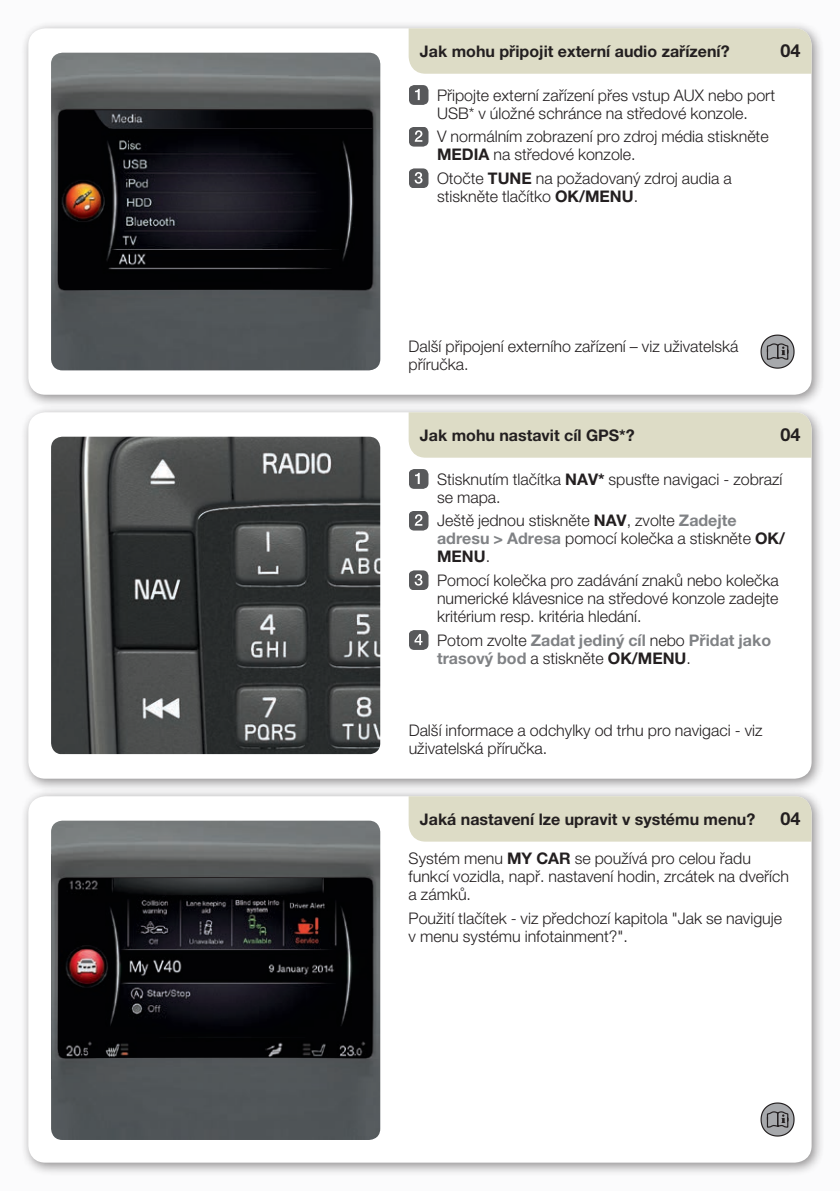
<style>
.page{position:relative;width:840px;height:1191px;background:#fff}
.page>*{position:absolute;margin:0;border:0;box-sizing:border-box;transform-origin:0 0}
.t1{font:700 18px "Helvetica Neue ECG";color:#231f20}
.t2{font:300 16px/18px "Helvetica Neue ECG";color:#231f20}
.t3{font:700 16px "Helvetica Neue ECG";color:#231f20}
.t4{font:700 16px/18px "Helvetica Neue ECG";color:#808285}
.s1{font-weight:700}
.s2{font-weight:700;color:#808285}
.s3{font-weight:300;color:#231f20}
.s4{color:#231f20}
</style>
<div class="page">
<div style="left:0;top:0;width:839px;height:1191px;background:#fbfbfc"></div>
<div style="left:20px;top:20px;width:804px;height:388px;background:#231f20;opacity:.5"></div>
<div style="left:28px;top:28px;width:783px;height:367px;background:#fff;border-radius:17px"></div>
<div style="left:20px;top:404px;width:804px;height:388px;background:#231f20;opacity:.5"></div>
<div style="left:28px;top:412px;width:783px;height:366px;background:#fff;border-radius:17px"></div>
<div style="left:20px;top:788px;width:804px;height:388px;background:#231f20;opacity:.5"></div>
<div style="left:28px;top:796px;width:783px;height:366px;background:#fff;border-radius:17px"></div>
<div style="left:408px;top:28px;width:403px;height:46px;background:#dddcc6"></div>
<img style="left:51px;top:53px;width:329px;height:317px">
<hr style="left:66px;top:109px;width:296px;height:1px;background:#231f20">
<div style="left:408px;top:412px;width:403px;height:46px;background:#dddcc6"></div>
<img style="left:51px;top:437px;width:329px;height:317px">
<div style="left:408px;top:796px;width:403px;height:45px;background:#dddcc6"></div>
<img style="left:51px;top:820px;width:329px;height:320px">
<svg style="left:66px;top:877px;width:296px;height:1px"></svg>
<svg style="left:409px;top:85px;width:19px;height:20px"></svg>
<svg style="left:409px;top:127px;width:19px;height:20px"></svg>
<svg style="left:409px;top:168px;width:19px;height:20px"></svg>
<svg style="left:760px;top:334px;width:34px;height:35px"></svg>
<svg style="left:409px;top:469px;width:19px;height:20px"></svg>
<svg style="left:409px;top:511px;width:19px;height:19px"></svg>
<svg style="left:409px;top:570px;width:19px;height:20px"></svg>
<svg style="left:409px;top:630px;width:19px;height:20px"></svg>
<svg style="left:760px;top:1102px;width:34px;height:34px"></svg>
<p class="t3" style="left:420px;top:41px;width:311px">Jak mohu připojit externí audio zařízení?</p>
<p class="t1" style="left:780px;top:40px;width:22px">04</p>
<p class="t2" style="left:437px;top:86px;width:339px">Připojte externí zařízení přes vstup AUX nebo port<br>USB* v úložné schránce na středové konzole.</p>
<p class="t2" style="left:437px;top:128px;width:333px">V normálním zobrazení pro zdroj média stiskněte<br><span class="s1">MEDIA</span> na středové konzole.</p>
<p class="t2" style="left:437px;top:169px;width:296px">Otočte <span class="s1">TUNE</span> na požadovaný zdroj audia a stiskněte tlačítko <span class="s1">OK/MENU</span>.</p>
<p class="t2" style="left:408px;top:337px;width:331px">Další připojení externího zařízení – viz uživatelská příručka.</p>
<p class="t1" style="left:780px;top:423px;width:22px">04</p>
<p class="t3" style="left:420px;top:425px;width:216px">Jak mohu nastavit cíl GPS*?</p>
<p class="t2" style="left:437px;top:470px;width:347px">Stisknutím tlačítka <span class="s1">NAV*</span> spusťte navigaci - zobrazí se mapa.</p>
<p class="t2" style="left:437px;top:511px;width:349px">Ještě jednou stiskněte <span class="s1">NAV</span>, zvolte <span class="s2">Zadejte adresu &gt; Adresa</span> pomocí kolečka a stiskněte <span class="s1">OK/<br>MENU</span>.</p>
<p class="t2" style="left:437px;top:571px;width:343px;text-align:justify">Pomocí kolečka pro zadávání znaků nebo kolečka numerické klávesnice na středové konzole zadejte kritérium resp. kritéria hledání.</p>
<p class="t4" style="left:437px;top:630px;width:335px"><span class="s3">Potom zvolte</span> Zadat jediný cíl <span class="s3">nebo</span> Přidat jako trasový bod <span class="s3">a stiskněte</span> <span class="s4">OK/MENU</span><span class="s3">.</span></p>
<p class="t2" style="left:408px;top:721px;width:355px">Další informace a odchylky od trhu pro navigaci - viz uživatelská příručka.</p>
<p class="t1" style="left:780px;top:807px;width:22px">04</p>
<p class="t3" style="left:420px;top:809px;width:336px">Jaká nastavení lze upravit v systému menu?</p>
<p class="t2" style="left:408px;top:849px;width:382px">Systém menu <span class="s1">MY CAR</span> se používá pro celou řadu funkcí vozidla, např. nastavení hodin, zrcátek na dveřích a zámků.</p>
<p class="t2" style="left:408px;top:909px;width:375px">Použití tlačítek - viz předchozí kapitola "Jak se naviguje v menu systému infotainment?".</p>
</div>
